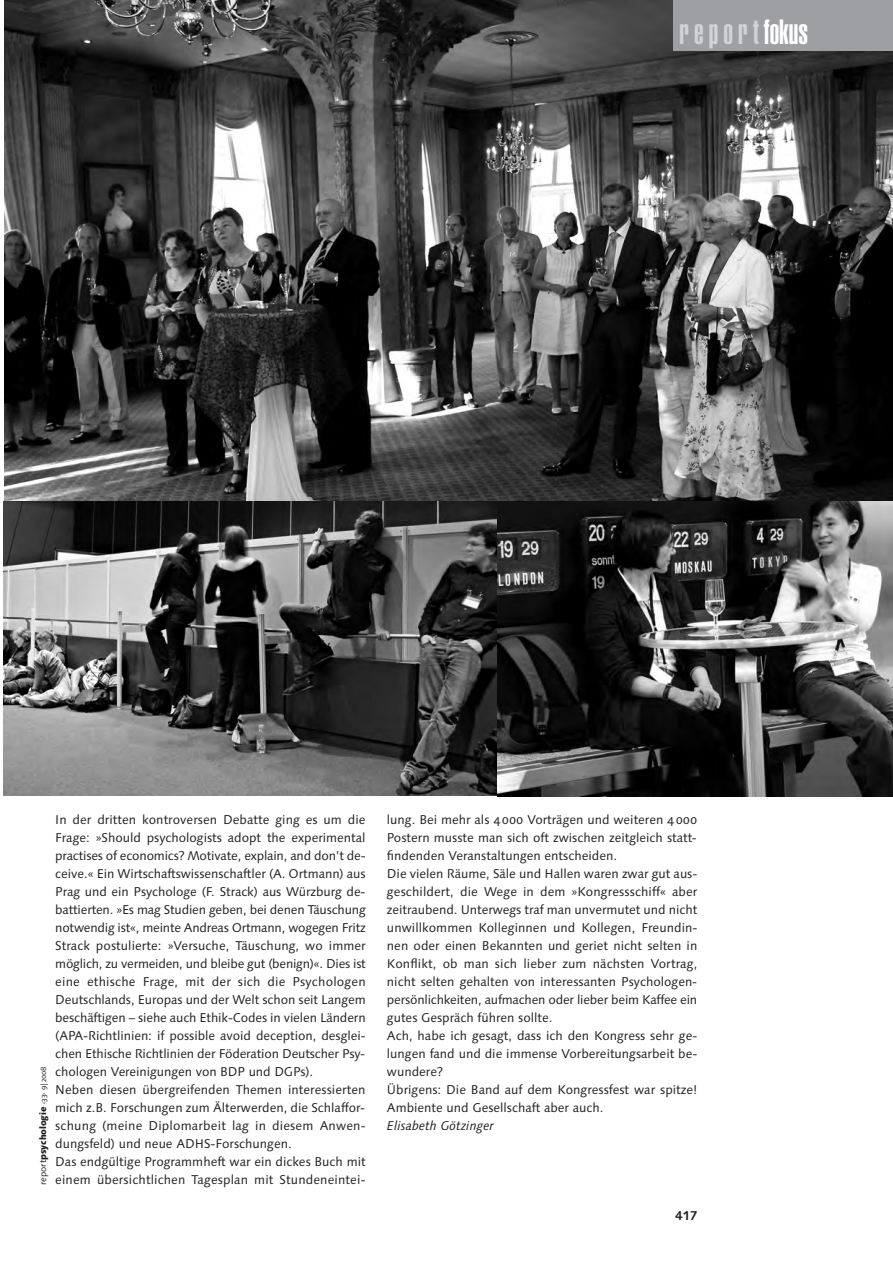
<style>
.page{position:relative;width:893px;height:1263px;background:#fff}
.page>*{position:absolute;margin:0;border:0;box-sizing:border-box;transform-origin:0 0}
.t1{font:900 extra-condensed 34.5px "Helvetica";letter-spacing:.15em;color:#d1d2d4}
.t2{font:12.75px/18px "Linotype Syntax Os F";color:#231f20}
.t3{font:italic 12.75px "Linotype Syntax Os F";color:#231f20}
.t4{font:700 12.75px "Linotype Syntax";color:#231f20}
.t5{font:800 9px "Linotype Syntax Os F";letter-spacing:-.015em;color:#231f20}
.s1{color:#fff}
.s2{font-weight:400}
.s3{font-weight:400;font-size:7.5px}
</style>
<div class="page">
<img style="left:4px;top:0;width:889px;height:501px">
<div style="left:673px;top:0;width:220px;height:51px;background:#9d9fa2"></div>
<img style="left:3px;top:501px;width:494px;height:295px">
<svg style="left:497px;top:501px;width:396px;height:295px;background:#414141"></svg>
<h1 class="t1" style="left:679px;top:19px;width:130px">report<span class="s1">fokus</span></h1>
<p class="t2" style="left:55px;top:812px;width:312px">In der dritten kontroversen Debatte ging es um die Frage: »Should psychologists adopt the experimental practises of economics? Motivate, explain, and don’t de&shy;ceive.« Ein Wirtschaftswissenschaftler (A. Ortmann) aus Prag und ein Psychologe (F. Strack) aus Würzburg de&shy;battierten. »Es mag Studien geben, bei denen Täuschung notwendig ist«, meinte Andreas Ortmann, wogegen Fritz Strack postulierte: »Versuche, Täuschung, wo immer möglich, zu vermeiden, und bleibe gut (benign)«. Dies ist eine ethische Frage, mit der sich die Psychologen Deutschlands, Europas und der Welt schon seit Langem beschäftigen – siehe auch Ethik-Codes in vielen Ländern (APA-Richtlinien: if possible avoid deception, desglei&shy;chen Ethische Richtlinien der Föderation Deutscher Psy&shy;chologen Vereinigungen von BDP und DGPs).<br>Neben diesen übergreifenden Themen interessierten mich z.B. Forschungen zum Älterwerden, die Schlaffor&shy;schung (meine Diplomarbeit lag in diesem Anwen&shy;dungsfeld) und neue ADHS-Forschungen.<br>Das endgültige Programmheft war ein dickes Buch mit einem übersichtlichen Tagesplan mit Stundeneintei-</p>
<p class="t2" style="left:387px;top:812px;width:312px">lung. Bei mehr als 4000 Vorträgen und weiteren 4000<br>Postern musste man sich oft zwischen zeitgleich statt&shy;findenden Veranstaltungen entscheiden.<br>Die vielen Räume, Säle und Hallen waren zwar gut aus&shy;geschildert, die Wege in dem »Kongressschiff« aber zeitraubend. Unterwegs traf man unvermutet und nicht unwillkommen Kolleginnen und Kollegen, Freundin&shy;nen oder einen Bekannten und geriet nicht selten in Konflikt, ob man sich lieber zum nächsten Vortrag, nicht selten gehalten von interessanten Psychologen&shy;persönlichkeiten, aufmachen oder lieber beim Kaffee ein gutes Gespräch führen sollte.<br>Ach, habe ich gesagt, dass ich den Kongress sehr ge&shy;lungen fand und die immense Vorbereitungsarbeit be&shy;wundere?<br>Übrigens: Die Band auf dem Kongressfest war spitze!<br>Ambiente und Gesellschaft aber auch.</p>
<p class="t5" style="left:39px;top:1185px;width:120px;rotate:-90deg"><span class="s2">report</span>psychologie <span class="s3">‹33› 9|2008</span></p>
<p class="t3" style="left:387px;top:1121px;width:109px">Elisabeth Götzinger</p>
<p class="t4" style="left:675px;top:1210px;width:24px">417</p>
</div>
